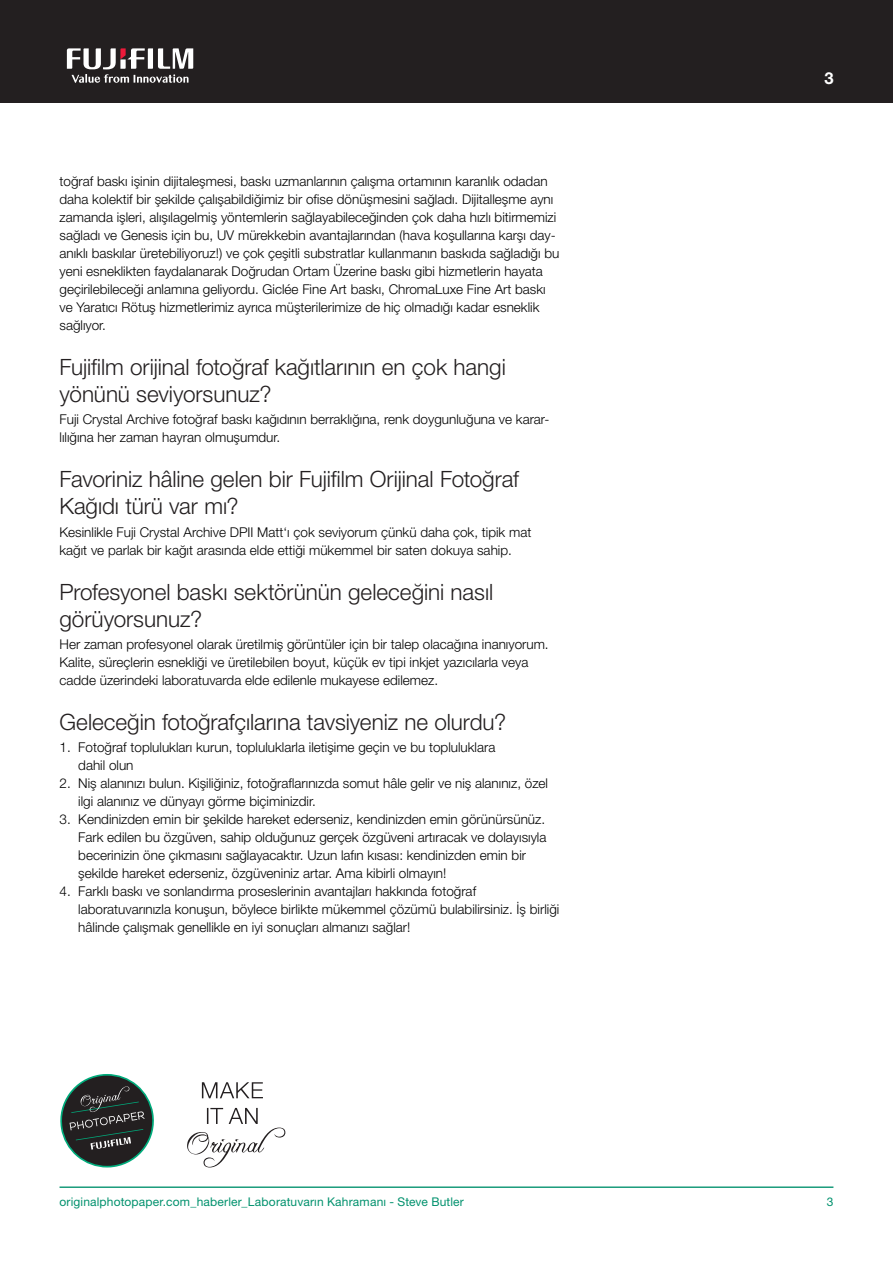
<style>
.page{position:relative;width:893px;height:1263px;background:#fff}
.page>*{position:absolute;margin:0;border:0;box-sizing:border-box;transform-origin:0 0}
.SUBLINE{font:300 22.5px/27px "Helvetica Neue LT Pro";letter-spacing:-.005em;color:#231f20}
.t1{font:700 16.5px "Helvetica Neue LT Pro";color:#fff}
.Copy1_black{font:300 13.5px/18px "Helvetica Neue LT Pro";color:#000}
.date{font:12px "Helvetica Neue LT Pro";letter-spacing:.015em;color:#01916d}
</style>
<div class="page">
<div style="left:0;top:0;width:893px;height:102px;background:#231f20"></div>
<svg style="left:67px;top:48px;width:126px;height:35px"></svg>
<svg style="left:60px;top:1074px;width:94px;height:94px"></svg>
<svg style="left:202px;top:1082px;width:61px;height:16px"></svg>
<svg style="left:187px;top:1108px;width:98px;height:59px"></svg>
<hr style="left:60px;top:1186px;width:773px;height:2px;background:#01916d">
<p class="Copy1_black" style="left:60px;top:172px;width:501px">toğraf baskı işinin dijitaleşmesi, baskı uzmanlarının çalışma ortamının karanlık odadan daha kolektif bir şekilde çalışabildiğimiz bir ofise dönüşmesini sağladı. Dijitalleşme aynı zamanda işleri, alışılagelmiş yöntemlerin sağlayabileceğinden çok daha hızlı bitirmemizi sağladı ve Genesis için bu, UV mürekkebin avantajlarından (hava koşullarına karşı day&shy;anıklı baskılar üretebiliyoruz!) ve çok çeşitli substratlar kullanmanın baskıda sağladığı bu yeni esneklikten faydalanarak Doğrudan Ortam Üzerine baskı gibi hizmetlerin hayata geçirilebileceği anlamına geliyordu. Giclée Fine Art baskı, ChromaLuxe Fine Art baskı ve Yaratıcı Rötuş hizmetlerimiz ayrıca müşterilerimize de hiç olmadığı kadar esneklik sağlıyor.</p>
<p class="SUBLINE" style="left:60px;top:353px;width:448px">Fujifilm orijinal fotoğraf kağıtlarının en çok hangi yönünü seviyorsunuz?</p>
<p class="Copy1_black" style="left:60px;top:410px;width:491px">Fuji Crystal Archive fotoğraf baskı kağıdının berraklığına, renk doygunluğuna ve karar&shy;lılığına her zaman hayran olmuşumdur.</p>
<p class="SUBLINE" style="left:60px;top:465px;width:461px">Favoriniz hâline gelen bir Fujifilm Orijinal Fotoğraf<br>Kağıdı türü var mı?</p>
<p class="Copy1_black" style="left:60px;top:523px;width:473px">Kesinlikle Fuji Crystal Archive DPII Matt‘ı çok seviyorum çünkü daha çok, tipik mat kağıt ve parlak bir kağıt arasında elde ettiği mükemmel bir saten dokuya sahip.</p>
<p class="SUBLINE" style="left:60px;top:578px;width:435px">Profesyonel baskı sektörünün geleceğini nasıl görüyorsunuz?</p>
<p class="Copy1_black" style="left:60px;top:635px;width:491px">Her zaman profesyonel olarak üretilmiş görüntüler için bir talep olacağına inanıyorum.<br>Kalite, süreçlerin esnekliği ve üretilebilen boyut, küçük ev tipi inkjet yazıcılarla veya cadde üzerindeki laboratuvarda elde edilenle mukayese edilemez.</p>
<p class="SUBLINE" style="left:60px;top:708px;width:448px">Geleceğin fotoğrafçılarına tavsiyeniz ne olurdu?</p>
<p class="Copy1_black" style="left:60px;top:738px;width:437px">1. Fotoğraf toplulukları kurun, topluluklarla iletişime geçin ve bu topluluklara</p>
<p class="Copy1_black" style="left:78px;top:756px;width:57px">dahil olun</p>
<p class="Copy1_black" style="left:60px;top:774px;width:490px">2. Niş alanınızı bulun. Kişiliğiniz, fotoğraflarınızda somut hâle gelir ve niş alanınız, özel</p>
<p class="Copy1_black" style="left:78px;top:792px;width:239px">ilgi alanınız ve dünyayı görme biçiminizdir.</p>
<p class="Copy1_black" style="left:60px;top:810px;width:487px">3. Kendinizden emin bir şekilde hareket ederseniz, kendinizden emin görünürsünüz.</p>
<p class="Copy1_black" style="left:78px;top:828px;width:470px">Fark edilen bu özgüven, sahip olduğunuz gerçek özgüveni artıracak ve dolayısıyla</p>
<p class="Copy1_black" style="left:78px;top:846px;width:449px">becerinizin öne çıkmasını sağlayacaktır. Uzun lafın kısası: kendinizden emin bir</p>
<p class="Copy1_black" style="left:78px;top:864px;width:370px">şekilde hareket ederseniz, özgüveniniz artar. Ama kibirli olmayın!</p>
<p class="Copy1_black" style="left:60px;top:882px;width:418px">4. Farklı baskı ve sonlandırma proseslerinin avantajları hakkında fotoğraf</p>
<p class="Copy1_black" style="left:78px;top:900px;width:483px">laboratuvarınızla konuşun, böylece birlikte mükemmel çözümü bulabilirsiniz. İş birliği</p>
<p class="Copy1_black" style="left:78px;top:918px;width:334px">hâlinde çalışmak genellikle en iyi sonuçları almanızı sağlar!</p>
<p class="date" style="left:60px;top:1194px;width:406px">originalphotopaper.com_haberler_Laboratuvarın Kahramanı - Steve Butler</p>
<p class="t1" style="left:825px;top:68px;width:11px">3</p>
<p class="date" style="left:827px;top:1194px;width:8px">3</p>
</div>
